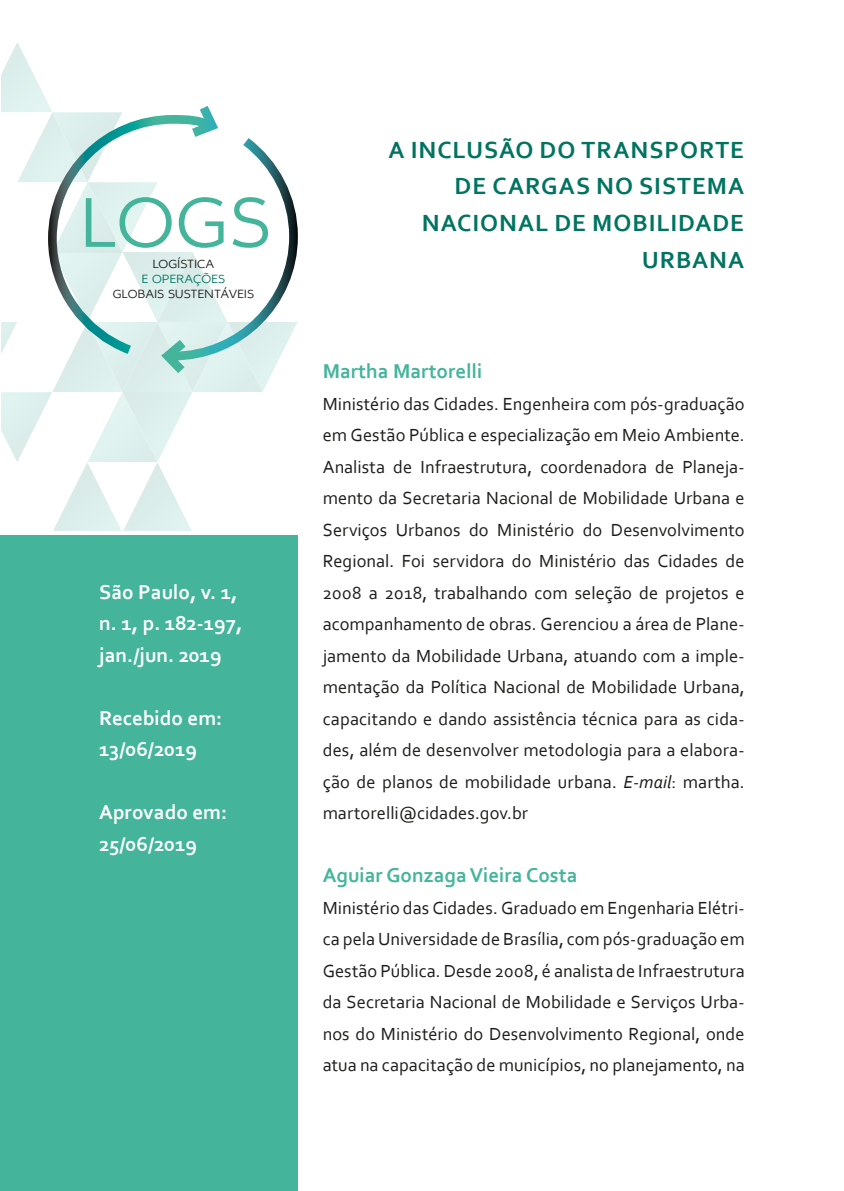
<style>
.page{position:relative;width:844px;height:1191px;background:#fff}
.page>*{position:absolute;margin:0;border:0;box-sizing:border-box;transform-origin:0 0}
.t1{font:300 74.9px "Idealist Sans";color:#44b59b}
.t2{font:700 24.5px/36.8px "Corbel";letter-spacing:.04em;color:#007460;text-align:right}
.t3{font:700 21px/31.5px "Corbel";color:#fff}
.t4{font:700 21px "Corbel";color:#44b59b}
.t5{font:18.38px/31.5px "Corbel";letter-spacing:.005em;color:#1d1d1b;text-align:justify}
.t6{font:300 12.6px "Idealist Sans";letter-spacing:.015em;color:#1d1d1b}
.t7{font:300 12.6px "Idealist Sans";letter-spacing:.015em;color:#007460}
.s1{font-style:italic}
</style>
<div class="page">
<div style="left:0;top:536px;width:298px;height:655px;background:#44b59b"></div>
<svg style="left:1px;top:42px;width:297px;height:489px"></svg>
<h1 class="t1" style="left:81px;top:171px;width:192px">LOGS</h1>
<p class="t6" style="left:153px;top:255px;width:63px">LOGÍSTICA</p>
<p class="t7" style="left:142px;top:270px;width:85px">E OPERAÇÕES</p>
<p class="t6" style="left:113px;top:286px;width:143px">GLOBAIS SUSTENTÁVEIS</p>
<p class="t3" style="left:99px;top:575px;width:145px">São Paulo, v. 1, n. 1, p. 182-197, jan./jun. 2019</p>
<p class="t3" style="left:99px;top:701px;width:124px">Recebido em:<br>13/06/2019</p>
<p class="t3" style="left:99px;top:796px;width:129px">Aprovado em:<br>25/06/2019</p>
<h2 class="t2" style="left:388px;top:130px;width:357px">A INCLUSÃO DO TRANSPORTE<br>DE CARGAS NO SISTEMA<br>NACIONAL DE MOBILIDADE<br>URBANA</h2>
<p class="t4" style="left:322px;top:358px;width:161px">Martha Martorelli</p>
<p class="t5" style="left:322px;top:387px;width:423px">Ministério das Cidades. Engenheira com pós-graduação em Gestão Pública e especialização em Meio Ambiente.<br>Analista de Infraestrutura, coordenadora de Planeja&shy;mento da Secretaria Nacional de Mobilidade Urbana e Serviços Urbanos do Ministério do Desenvolvimento Regional. Foi servidora do Ministério das Cidades de 2008 a 2018, trabalhando com seleção de projetos e acompanhamento de obras. Gerenciou a área de Plane&shy;jamento da Mobilidade Urbana, atuando com a imple&shy;mentação da Política Nacional de Mobilidade Urbana, capacitando e dando assistência técnica para as cida&shy;des, além de desenvolver metodologia para a elabora&shy;ção de planos de mobilidade urbana. <span class="s1">E-mail</span>: martha. martorelli@cidades.gov.br</p>
<p class="t4" style="left:322px;top:862px;width:256px">Aguiar Gonzaga Vieira Costa</p>
<p class="t5" style="left:322px;top:891px;width:423px">Ministério das Cidades. Graduado em Engenharia Elétri&shy;ca pela Universidade de Brasília, com pós-graduação em Gestão Pública. Desde 2008, é analista de Infraestrutura da Secretaria Nacional de Mobilidade e Serviços Urba&shy;nos do Ministério do Desenvolvimento Regional, onde atua na capacitação de municípios, no planejamento, na</p>
</div>
